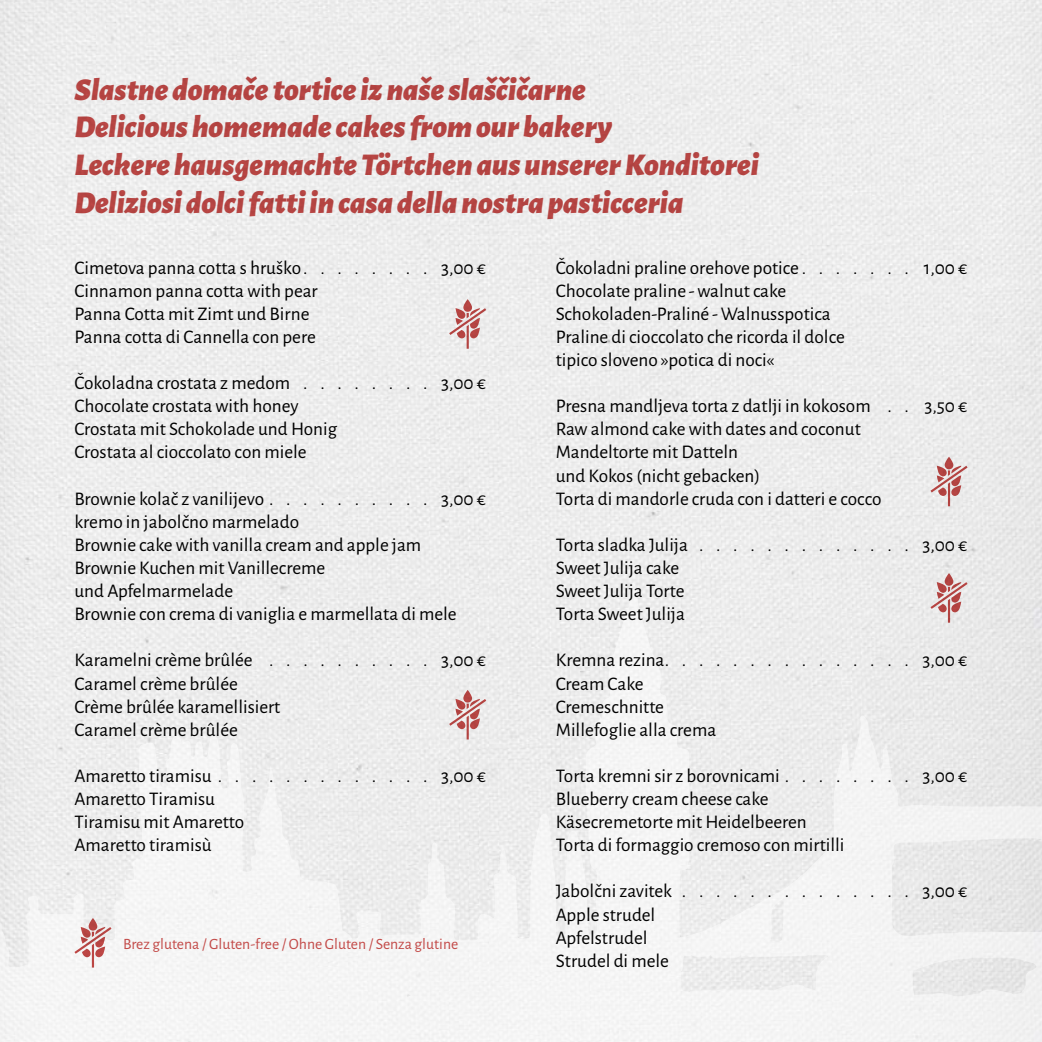
<style>
.page{position:relative;width:1042px;height:1042px;background:#fff}
.page>*{position:absolute;margin:0;border:0;box-sizing:border-box;transform-origin:0 0}
.t1{font:italic 900 31.5px/37.8px "Alegreya Sans";color:#c34a48}
.t2{font:19.25px/23.1px "Alegreya Sans";color:#000}
.t3{font:15.75px "Alegreya Sans";color:#c34a48}
</style>
<div class="page">
<div style="left:0;top:0;width:1042px;height:583px;background:#ececec"></div>
<svg style="left:0;top:583px;width:1042px;height:459px;fill:#f0f0f0"></svg>
<svg style="left:449px;top:299px;width:37px;height:50px"></svg>
<svg style="left:449px;top:690px;width:37px;height:49px"></svg>
<svg style="left:930px;top:457px;width:37px;height:49px;background:#dabab9"></svg>
<svg style="left:930px;top:573px;width:37px;height:50px;background:#dababa"></svg>
<svg style="left:74px;top:918px;width:37px;height:49px"></svg>
<h1 class="t1" style="left:74px;top:68px;width:686px">Slastne domače tortice iz naše slaščičarne<br>Delicious homemade cakes from our bakery<br>Leckere hausgemachte Törtchen aus unserer Konditorei Deliziosi dolci fatti in casa della nostra pasticceria</h1>
<p class="t2" style="left:74px;top:255px;width:228px">Cimetova panna cotta s hruško</p>
<p class="t2" style="left:441px;top:255px;width:47px">3,00 €</p>
<p class="t2" style="left:74px;top:278px;width:245px">Cinnamon panna cotta with pear<br>Panna Cotta mit Zimt und Birne<br>Panna cotta di Cannella con pere</p>
<p class="t2" style="left:74px;top:370px;width:217px">Čokoladna crostata z medom</p>
<p class="t2" style="left:441px;top:370px;width:47px">3,00 €</p>
<p class="t2" style="left:74px;top:393px;width:264px">Chocolate crostata with honey<br>Crostata mit Schokolade und Honig<br>Crostata al cioccolato con miele</p>
<p class="t2" style="left:74px;top:486px;width:191px">Brownie kolač z vanilijevo</p>
<p class="t2" style="left:441px;top:486px;width:47px">3,00 €</p>
<p class="t2" style="left:74px;top:509px;width:384px">kremo in jabolčno marmelado<br>Brownie cake with vanilla cream and apple jam Brownie Kuchen mit Vanillecreme<br>und Apfelmarmelade<br>Brownie con crema di vaniglia e marmellata di mele</p>
<p class="t2" style="left:74px;top:648px;width:180px">Karamelni crème brûlée</p>
<p class="t2" style="left:441px;top:648px;width:47px">3,00 €</p>
<p class="t2" style="left:74px;top:671px;width:207px">Caramel crème brûlée<br>Crème brûlée karamellisiert<br>Caramel crème brûlée</p>
<p class="t2" style="left:74px;top:763px;width:413px">Amaretto tiramisu . . . . . . . . . . . . . 3,00 €<br>Amaretto Tiramisu<br>Tiramisu mit Amaretto<br>Amaretto tiramisù</p>
<p class="t3" style="left:123px;top:933px;width:337px">Brez glutena / Gluten-free / Ohne Gluten / Senza glutine</p>
<p class="t2" style="left:556px;top:255px;width:245px">Čokoladni praline orehove potice</p>
<p class="t2" style="left:924px;top:255px;width:45px">1,00 €</p>
<p class="t2" style="left:556px;top:278px;width:290px">Chocolate praline - walnut cake Schokoladen-Praliné - Walnusspotica Praline di cioccolato che ricorda il dolce tipico sloveno »potica di noci«</p>
<p class="t2" style="left:556px;top:393px;width:316px">Presna mandljeva torta z datlji in kokosom</p>
<p class="t2" style="left:924px;top:393px;width:45px">3,50 €</p>
<p class="t2" style="left:556px;top:417px;width:327px">Raw almond cake with dates and coconut Mandeltorte mit Datteln<br>und Kokos (nicht gebacken)<br>Torta di mandorle cruda con i datteri e cocco</p>
<p class="t2" style="left:556px;top:532px;width:134px">Torta sladka Julija</p>
<p class="t2" style="left:922px;top:532px;width:47px">3,00 €</p>
<p class="t2" style="left:556px;top:555px;width:131px">Sweet Julija cake<br>Sweet Julija Torte<br>Torta Sweet Julija</p>
<p class="t2" style="left:556px;top:648px;width:110px">Kremna rezina</p>
<p class="t2" style="left:922px;top:648px;width:47px">3,00 €</p>
<p class="t2" style="left:556px;top:671px;width:162px">Cream Cake<br>Cremeschnitte<br>Millefoglie alla crema</p>
<p class="t2" style="left:556px;top:763px;width:413px">Torta kremni sir z borovnicami . . . . . . . . 3,00 € Blueberry cream cheese cake<br>Käsecremetorte mit Heidelbeeren<br>Torta di formaggio cremoso con mirtilli</p>
<p class="t2" style="left:556px;top:879px;width:118px">Jabolčni zavitek</p>
<p class="t2" style="left:922px;top:879px;width:47px">3,00 €</p>
<p class="t2" style="left:556px;top:902px;width:114px">Apple strudel<br>Apfelstrudel<br>Strudel di mele</p>
</div>
